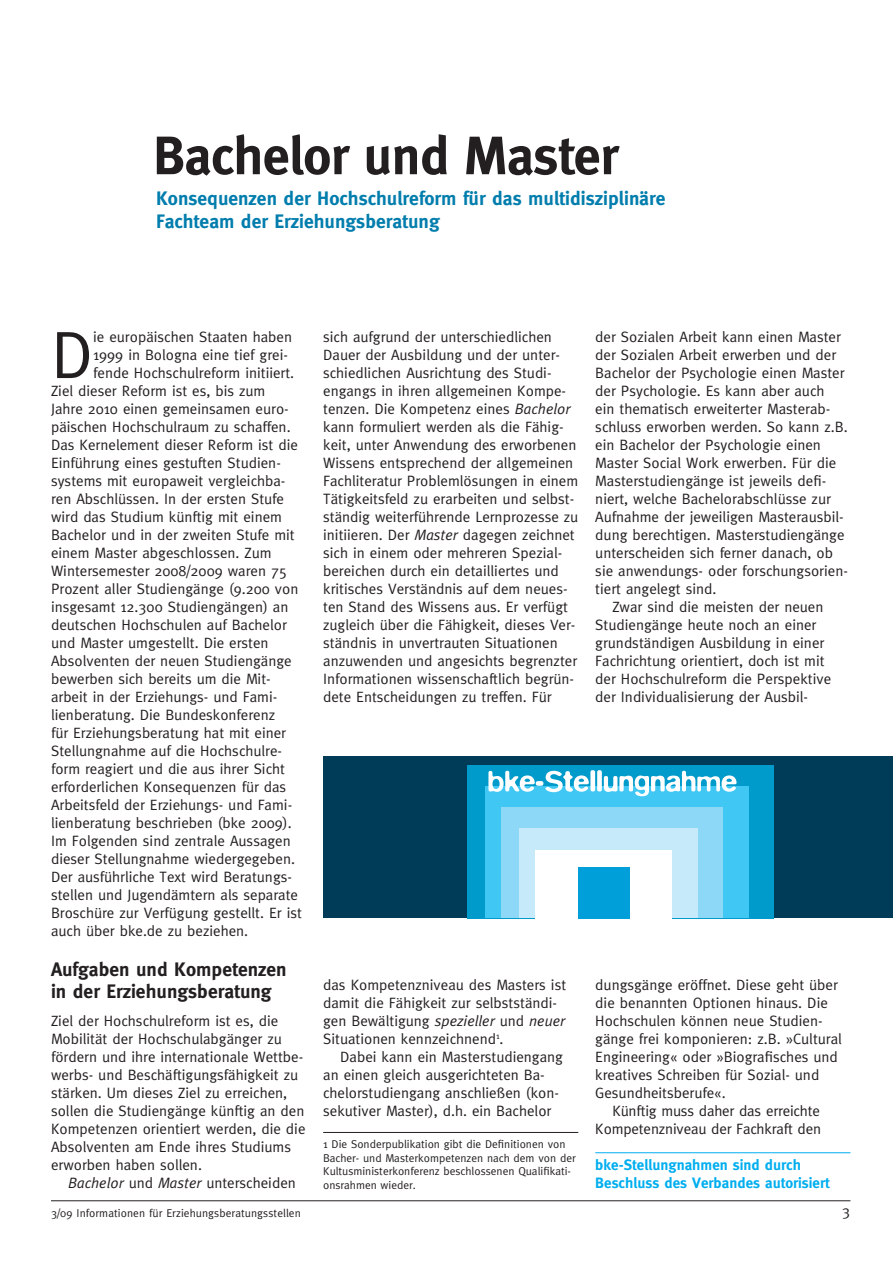
<style>
.page{position:relative;width:893px;height:1263px;background:#fff}
.page>*{position:absolute;margin:0;border:0;box-sizing:border-box;transform-origin:0 0}
._100_Initial{font:67.5px "Meta";color:#231f20}
._300{font:700 54px "Meta";letter-spacing:-.01em;color:#231f20}
._125_Subhead_rot{font:700 19.5px/22.5px "Meta";color:#007dad}
._125_SCHWARZ{font:700 19.5px/22.5px "Meta";color:#231f20}
._100_mE{font:15px/18px "Meta";color:#231f20}
._100_Initial-2{font:15px "Meta";color:#231f20}
._075_Fußnote{font:15px/18px "Meta";color:#231f20}
._100_Bas{font:15px/18px "Meta";color:#231f20}
._100_Stellungnahme_F{font:700 15px/18px "Meta";color:#00aeef}
._075_Fußnote-2{font:11.4px/13.5px "Meta";color:#231f20}
._075{font:11.4px "Meta";letter-spacing:.005em;color:#231f20}
.s1{font-style:italic}
</style>
<div class="page">
<hr style="left:51px;top:1200px;width:799px;height:1px;background:#231f20">
<hr style="left:323px;top:1132px;width:255px;height:1px;background:#231f20">
<hr style="left:595px;top:1152px;width:255px;height:1px;background:#00aeef">
<div style="left:323px;top:756px;width:570px;height:162px;background:#003b57"></div>
<div style="left:468px;top:765px;width:306px;height:153px;background:#009bca"></div>
<div style="left:485px;top:786px;width:263px;height:132px;background:#40c7f4"></div>
<div style="left:502px;top:807px;width:221px;height:111px;background:#8dd7f7"></div>
<div style="left:519px;top:829px;width:178px;height:89px;background:#c6eafa"></div>
<div style="left:536px;top:850px;width:136px;height:68px;background:#fff"></div>
<div style="left:578px;top:867px;width:51px;height:51px;background:#009fda"></div>
<svg style="left:488px;top:771px;width:101px;height:21px"></svg>
<div style="left:590px;top:770px;width:5px;height:21px;background:#fff;border-radius:2px"></div>
<div style="left:597px;top:770px;width:5px;height:21px;background:#fff;border-radius:2px"></div>
<svg style="left:604px;top:771px;width:133px;height:25px"></svg>
<p class="_300" style="left:153px;top:124px;width:467px">Bachelor und Master</p>
<p class="_125_Subhead_rot" style="left:156px;top:187px;width:511px">Konsequenzen der Hochschulreform für das multidisziplinäre<br>Fachteam der Erziehungsberatung</p>
<p class="_100_Initial" style="left:51px;top:316px;width:44px">D</p>
<p class="_100_Initial-2" style="left:93px;top:328px;width:200px">ie europäischen Staaten haben</p>
<p class="_100_Initial-2" style="left:93px;top:346px;width:196px">1999 in Bologna eine tief grei-</p>
<p class="_100_Initial-2" style="left:93px;top:364px;width:203px">fende Hochschulreform initiiert.</p>
<p class="_100_Initial-2" style="left:51px;top:382px;width:216px">Ziel dieser Reform ist es, bis zum</p>
<p class="_100_Initial-2" style="left:51px;top:400px;width:239px">Jahre 2010 einen gemeinsamen euro-</p>
<p class="_100_Initial-2" style="left:51px;top:418px;width:241px">päischen Hochschulraum zu schaffen.</p>
<p class="_100_Initial-2" style="left:51px;top:436px;width:248px">Das Kernelement dieser Reform ist die</p>
<p class="_100_Initial-2" style="left:51px;top:454px;width:231px">Einführung eines gestuften Studien-</p>
<p class="_100_Initial-2" style="left:51px;top:472px;width:236px">systems mit europaweit vergleichba-</p>
<p class="_100_Initial-2" style="left:51px;top:490px;width:235px">ren Abschlüssen. In der ersten Stufe</p>
<p class="_100_Initial-2" style="left:51px;top:508px;width:232px">wird das Studium künftig mit einem</p>
<p class="_100_Initial-2" style="left:51px;top:526px;width:245px">Bachelor und in der zweiten Stufe mit</p>
<p class="_100_Initial-2" style="left:51px;top:544px;width:222px">einem Master abgeschlossen. Zum</p>
<p class="_100_Initial-2" style="left:51px;top:562px;width:238px">Wintersemester 2008/2009 waren 75</p>
<p class="_100_Initial-2" style="left:51px;top:580px;width:249px">Prozent aller Studiengänge (9.200 von</p>
<p class="_100_Initial-2" style="left:51px;top:598px;width:239px">insgesamt 12.300 Studiengängen) an</p>
<p class="_100_Initial-2" style="left:51px;top:616px;width:237px">deutschen Hochschulen auf Bachelor</p>
<p class="_100_Initial-2" style="left:51px;top:634px;width:219px">und Master umgestellt. Die ersten</p>
<p class="_100_Initial-2" style="left:51px;top:652px;width:242px">Absolventen der neuen Studiengänge</p>
<p class="_100_Initial-2" style="left:51px;top:670px;width:221px">bewerben sich bereits um die Mit-</p>
<p class="_100_Initial-2" style="left:51px;top:688px;width:228px">arbeit in der Erziehungs- und Fami-</p>
<p class="_100_Initial-2" style="left:51px;top:706px;width:226px">lienberatung. Die Bundeskonferenz</p>
<p class="_100_Initial-2" style="left:51px;top:724px;width:237px">für Erziehungsberatung hat mit einer</p>
<p class="_100_Initial-2" style="left:51px;top:742px;width:233px">Stellungnahme auf die Hochschulre-</p>
<p class="_100_Initial-2" style="left:51px;top:760px;width:235px">form reagiert und die aus ihrer Sicht</p>
<p class="_100_Initial-2" style="left:51px;top:778px;width:237px">erforderlichen Konsequenzen für das</p>
<p class="_100_Initial-2" style="left:51px;top:796px;width:243px">Arbeitsfeld der Erziehungs- und Fami-</p>
<p class="_100_Initial-2" style="left:51px;top:814px;width:242px">lienberatung beschrieben (bke 2009).</p>
<p class="_100_Initial-2" style="left:51px;top:832px;width:241px">Im Folgenden sind zentrale Aussagen</p>
<p class="_100_Initial-2" style="left:51px;top:850px;width:246px">dieser Stellungnahme wiedergegeben.</p>
<p class="_100_Initial-2" style="left:51px;top:868px;width:242px">Der ausführliche Text wird Beratungs-</p>
<p class="_100_Initial-2" style="left:51px;top:886px;width:249px">stellen und Jugendämtern als separate</p>
<p class="_100_Initial-2" style="left:51px;top:904px;width:252px">Broschüre zur Verfügung gestellt. Er ist</p>
<p class="_100_Initial-2" style="left:51px;top:922px;width:199px">auch über bke.de zu beziehen.</p>
<p class="_125_SCHWARZ" style="left:51px;top:957px;width:237px">Aufgaben und Kompetenzen in der Erziehungsberatung</p>
<p class="_100_Bas" style="left:51px;top:1012px;width:256px">Ziel der Hochschulreform ist es, die Mobilität der Hochschulabgänger zu fördern und ihre internationale Wettbe&shy;werbs- und Beschäftigungsfähigkeit zu stärken. Um dieses Ziel zu erreichen, sollen die Studiengänge künftig an den Kompetenzen orientiert werden, die die Absolventen am Ende ihres Studiums erworben haben sollen.</p>
<p class="_100_mE" style="left:68px;top:1174px;width:229px"><span class="s1">Bachelor</span> und <span class="s1">Master</span> unterscheiden</p>
<p class="_100_mE" style="left:323px;top:328px;width:257px">sich aufgrund der unterschiedlichen Dauer der Ausbildung und der unter&shy;schiedlichen Ausrichtung des Studi&shy;engangs in ihren allgemeinen Kompe&shy;tenzen. Die Kompetenz eines <span class="s1">Bachelor </span>kann formuliert werden als die Fähig&shy;keit, unter Anwendung des erworbenen Wissens entsprechend der allgemeinen Fachliteratur Problemlösungen in einem Tätigkeitsfeld zu erarbeiten und selbst&shy;ständig weiterführende Lernprozesse zu initiieren. Der <span class="s1">Master</span> dagegen zeichnet sich in einem oder mehreren Spezial&shy;bereichen durch ein detailliertes und kritisches Verständnis auf dem neues&shy;ten Stand des Wissens aus. Er verfügt zugleich über die Fähigkeit, dieses Ver&shy;ständnis in unvertrauten Situationen anzuwenden und angesichts begrenzter Informationen wissenschaftlich begrün&shy;dete Entscheidungen zu treffen. Für</p>
<p class="_075_Fußnote" style="left:595px;top:328px;width:254px">der Sozialen Arbeit kann einen Master der Sozialen Arbeit erwerben und der Bachelor der Psychologie einen Master der Psychologie. Es kann aber auch<br>ein thematisch erweiterter Masterab&shy;schluss erworben werden. So kann z.B. ein Bachelor der Psychologie einen Master Social Work erwerben. Für die Masterstudiengänge ist jeweils defi&shy;niert, welche Bachelorabschlüsse zur Aufnahme der jeweiligen Masterausbil&shy;dung berechtigen. Masterstudiengänge unterscheiden sich ferner danach, ob sie anwendungs- oder forschungsorien&shy;tiert angelegt sind.</p>
<p class="_100_mE" style="left:595px;top:598px;width:237px;text-indent:17px">Zwar sind die meisten der neuen Studiengänge heute noch an einer grundständigen Ausbildung in einer Fachrichtung orientiert, doch ist mit der Hochschulreform die Perspektive der Individualisierung der Ausbil-</p>
<p class="_100_mE" style="left:323px;top:976px;width:245px">das Kompetenzniveau des Masters ist damit die Fähigkeit zur selbstständi&shy;gen Bewältigung <span class="s1">spezieller</span> und <span class="s1">neuer </span>Situationen kennzeichnend<sup>1</sup>.</p>
<p class="_100_mE" style="left:323px;top:1048px;width:241px;text-indent:17px">Dabei kann ein Masterstudiengang an einen gleich ausgerichteten Ba&shy;chelorstudiengang anschließen (kon&shy;sekutiver Master), d.h. ein Bachelor</p>
<p class="_075_Fußnote-2" style="left:323px;top:1137px;width:254px">1 Die Sonderpublikation gibt die Definitionen von Bacher- und Masterkompetenzen nach dem von der Kultusministerkonferenz beschlossenen Qualifikati&shy;onsrahmen wieder.</p>
<p class="_100_mE" style="left:595px;top:976px;width:248px">dungsgänge eröffnet. Diese geht über die benannten Optionen hinaus. Die Hochschulen können neue Studien&shy;gänge frei komponieren: z.B. »Cultural Engineering« oder »Biografisches und kreatives Schreiben für Sozial- und Gesundheitsberufe«.</p>
<p class="_100_mE" style="left:595px;top:1102px;width:227px;text-align:right">Künftig muss daher das erreichte<br>Kompetenzniveau der Fachkraft den</p>
<p class="_100_Stellungnahme_F" style="left:595px;top:1156px;width:236px">bke-Stellungnahmen sind durch<br>Beschluss des Verbandes autorisiert</p>
<p class="_075" style="left:51px;top:1206px;width:251px">3/09 Informationen für Erziehungsberatungsstellen</p>
<p class="_100_Bas" style="left:842px;top:1202px;width:10px">3</p>
</div>
